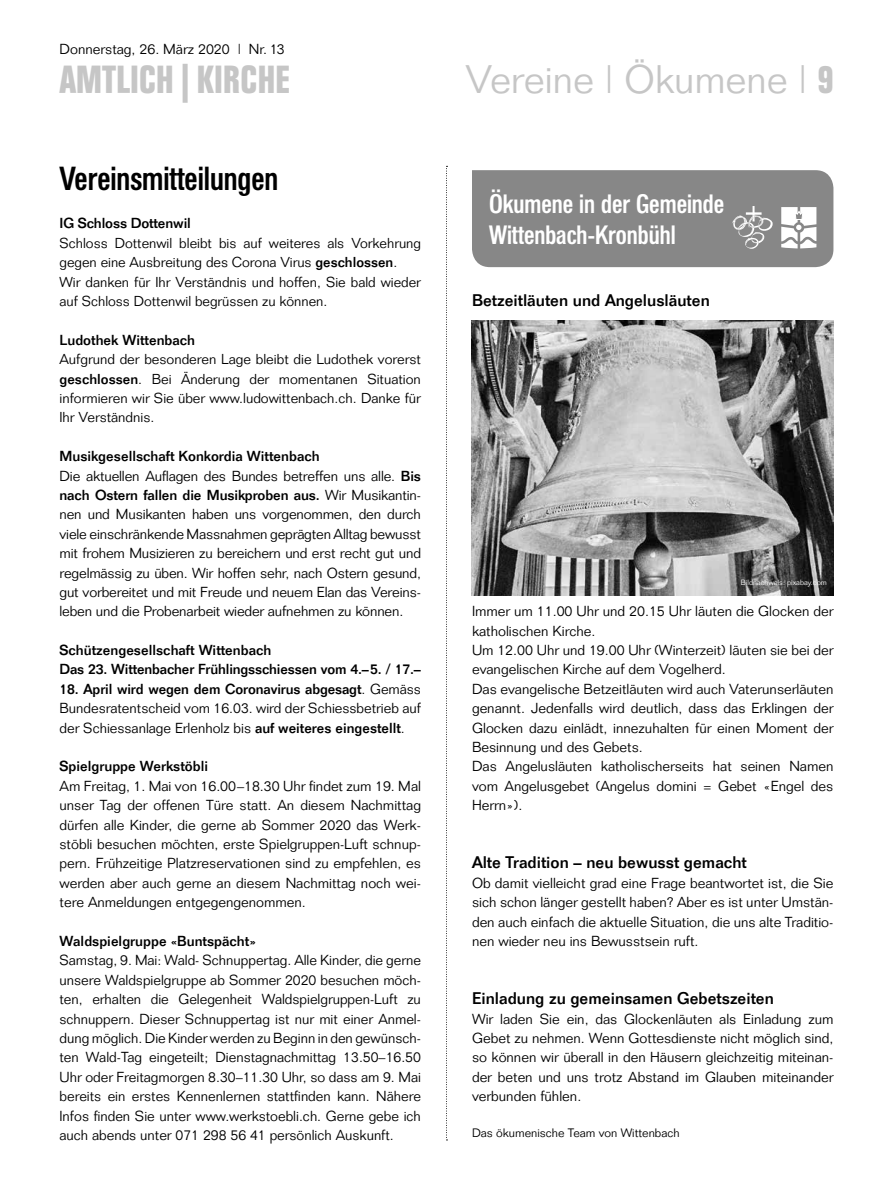
<style>
.page{position:relative;width:893px;height:1191px;background:#fff}
.page>*{position:absolute;margin:0;border:0;box-sizing:border-box;transform-origin:0 0}
.t1{font:300 39px "Folio";color:#c6c6c6}
.t2{font:700 39px "Folio Condensed BQ";letter-spacing:.02em;color:#c6c6c6}
.t3{font:500 33px "Folio Condensed BQ";color:#000}
.t4{font:500 26.25px/31.5px "Folio Condensed BQ";color:#fff}
.t5{font:300 23.7px "Folio";color:#fff}
.t6{font:500 16.5px "Folio";color:#000}
.t7{font:300 14.4px "Folio";color:#fff}
.t8{font:300 14.25px/19.4px "Folio";color:#000;text-align:justify}
.t9{font:500 14.25px/19.4px "Folio";color:#000}
.t10{font:300 14.1px/19.4px "Folio";color:#000}
.t11{font:300 12px "Folio";color:#000}
.t12{font:300 7.5px "Folio";color:#fff}
.s1{font-family:"Folio Condensed BQ";font-weight:700}
.s2{font-weight:500}
</style>
<div class="page">
<svg style="left:446px;top:166px;width:1px;height:974px"></svg>
<svg style="left:472px;top:170px;width:361px;height:97px;background:#8d8d8d"></svg>
<img style="left:471px;top:320px;width:362px;height:275px">
<p class="t8" style="left:60px;top:39px;width:227px">Donnerstag, 26. März 2020 | Nr. 13</p>
<h1 class="t2" style="left:60px;top:58px;width:232px">AMTLICH | KIRCHE</h1>
<h1 class="t1" style="left:465px;top:56px;width:369px">Vereine | Ökumene | <span class="s1">9</span></h1>
<h1 class="t1" style="left:472px;top:56px;width:211px"><span class="s1">8</span> | Ökumene</h1>
<h2 class="t3" style="left:60px;top:160px;width:220px">Vereinsmitteilungen</h2>
<p class="t9" style="left:60px;top:213px;width:133px">IG Schloss Dottenwil</p>
<p class="t10" style="left:60px;top:233px;width:363px">Schloss Dottenwil bleibt bis auf weiteres als Vorkehrung gegen eine Ausbreitung des Corona Virus <span class="s2">geschlossen</span>.<br>Wir danken für Ihr Verständnis und hoffen, Sie bald wieder auf Schloss Dottenwil begrüssen zu können.</p>
<p class="t9" style="left:60px;top:330px;width:137px">Ludothek Wittenbach</p>
<p class="t10" style="left:60px;top:349px;width:363px;text-align:justify">Aufgrund der besonderen Lage bleibt die Ludothek vorerst <span class="s2">geschlossen</span>. Bei Änderung der momentanen Situation informieren wir Sie über www.ludowittenbach.ch. Danke für Ihr Verständnis.</p>
<p class="t8" style="left:60px;top:446px;width:363px;text-align:left"><span class="s2">Musikgesellschaft Konkordia Wittenbach<br></span>Die aktuellen Auflagen des Bundes betreffen uns alle. <span class="s2">Bis nach Ostern fallen die Musikproben aus.</span> Wir Musikantin&shy;nen und Musikanten haben uns vorgenommen, den durch viele einschränkende Massnahmen geprägten Alltag bewusst mit frohem Musizieren zu bereichern und erst recht gut und regelmässig zu üben. Wir hoffen sehr, nach Ostern gesund, gut vorbereitet und mit Freude und neuem Elan das Vereins&shy;leben und die Probenarbeit wieder aufnehmen zu können.</p>
<p class="t9" style="left:60px;top:640px;width:363px">Schützengesellschaft Wittenbach<br>Das 23. Wittenbacher Frühlingsschiessen vom 4.–5. / 17.–</p>
<p class="t8" style="left:60px;top:679px;width:363px"><span class="s2">18. April wird wegen dem Coronavirus abgesagt</span>. Gemäss Bundesratentscheid vom 16.03. wird der Schiessbetrieb auf der Schiessanlage Erlenholz bis <span class="s2">auf weiteres eingestellt</span>.</p>
<p class="t9" style="left:60px;top:756px;width:150px">Spielgruppe Werkstöbli</p>
<p class="t8" style="left:60px;top:776px;width:363px">Am Freitag, 1. Mai von 16.00–18.30 Uhr findet zum 19. Mal unser Tag der offenen Türe statt. An diesem Nachmittag dürfen alle Kinder, die gerne ab Sommer 2020 das Werk&shy;stöbli besuchen möchten, erste Spielgruppen-Luft schnup&shy;pern. Frühzeitige Platzreservationen sind zu empfehlen, es werden aber auch gerne an diesem Nachmittag noch wei&shy;tere Anmeldungen entgegengenommen.</p>
<p class="t9" style="left:60px;top:931px;width:198px">Waldspielgruppe «Buntspächt»</p>
<p class="t8" style="left:60px;top:950px;width:363px">Samstag, 9. Mai: Wald- Schnuppertag. Alle Kinder, die gerne unsere Waldspielgruppe ab Sommer 2020 besuchen möch&shy;ten, erhalten die Gelegenheit Waldspielgruppen-Luft zu schnuppern. Dieser Schnuppertag ist nur mit einer Anmel&shy;dung möglich. Die Kinder werden zu Beginn in den gewünsch&shy;ten Wald-Tag eingeteilt; Dienstagnachmittag 13.50–16.50<br>Uhr oder Freitagmorgen 8.30–11.30 Uhr, so dass am 9. Mai bereits ein erstes Kennenlernen stattfinden kann. Nähere Infos finden Sie unter www.werkstoebli.ch. Gerne gebe ich auch abends unter 071 298 56 41 persönlich Auskunft.</p>
<h3 class="t4" style="left:489px;top:188px;width:237px">Ökumene in der Gemeinde<br>Wittenbach-Kronbühl</h3>
<h3 class="t5" style="left:513px;top:209px;width:258px">Katholischer Kirchenchor</h3>
<p class="t7" style="left:513px;top:235px;width:72px">Wittenbach</p>
<p class="t6" style="left:472px;top:290px;width:239px">Betzeitläuten und Angelusläuten</p>
<p class="t12" style="left:741px;top:577px;width:87px">Bildnachweis: pixabay.com</p>
<p class="t8" style="left:472px;top:601px;width:363px;text-align:left">Immer um 11.00 Uhr und 20.15 Uhr läuten die Glocken der katholischen Kirche.<br>Um 12.00 Uhr und 19.00 Uhr (Winterzeit) läuten sie bei der evangelischen Kirche auf dem Vogelherd.<br>Das evangelische Betzeitläuten wird auch Vaterunserläuten genannt. Jedenfalls wird deutlich, dass das Erklingen der Glocken dazu einlädt, innezuhalten für einen Moment der Besinnung und des Gebets.<br>Das Angelusläuten katholischerseits hat seinen Namen vom Angelusgebet (Angelus domini = Gebet «Engel des Herrn»).</p>
<p class="t6" style="left:472px;top:852px;width:276px">Alte Tradition – neu bewusst gemacht</p>
<p class="t8" style="left:472px;top:873px;width:363px">Ob damit vielleicht grad eine Frage beantwortet ist, die Sie sich schon länger gestellt haben? Aber es ist unter Umstän&shy;den auch einfach die aktuelle Situation, die uns alte Traditio&shy;nen wieder neu ins Bewusstsein ruft.</p>
<p class="t6" style="left:472px;top:988px;width:303px">Einladung zu gemeinsamen Gebetszeiten</p>
<p class="t8" style="left:472px;top:1009px;width:363px">Wir laden Sie ein, das Glockenläuten als Einladung zum Gebet zu nehmen. Wenn Gottesdienste nicht möglich sind, so können wir überall in den Häusern gleichzeitig miteinan&shy;der beten und uns trotz Abstand im Glauben miteinander verbunden fühlen.</p>
<p class="t11" style="left:472px;top:1125px;width:209px">Das ökumenische Team von Wittenbach</p>
</div>
